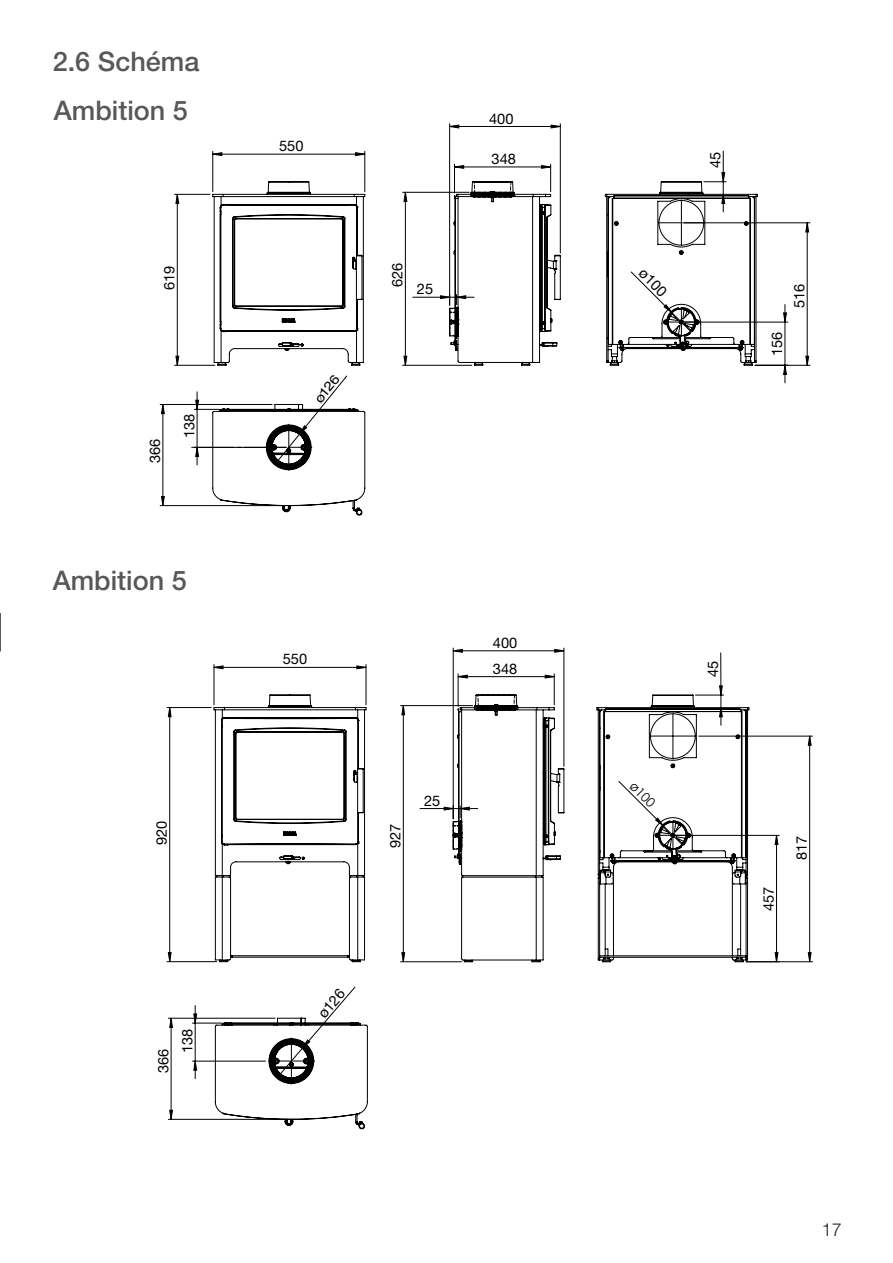
<style>
.page{position:relative;width:893px;height:1263px;background:#fff}
.page>*{position:absolute;margin:0;border:0;box-sizing:border-box;transform-origin:0 0}
.t1{font:500 27px "Helvetica Neue LT Pro";color:#57585a}
.t2{font:300 18px "Helvetica Neue LT Pro";color:#231f20}
.t3{font:14.7px "Helvetica Neue LT Pro";color:#000}
.t4{font:expanded 12.9px "Helvetica Neue LT Pro";color:#000}
.t5{font:12.9px "Century Gothic";color:#000}
</style>
<div class="page">
<hr style="left:0;top:613px;width:1px;height:38px;background:#231f20">
<hr style="left:449px;top:124px;width:1px;height:181px;background:#000">
<hr style="left:560px;top:124px;width:1px;height:129px;background:#000">
<hr style="left:175px;top:365px;width:40px;height:1px;background:#000">
<hr style="left:175px;top:194px;width:35px;height:1px;background:#000">
<hr style="left:755px;top:365px;width:55px;height:1px;background:#000">
<hr style="left:684px;top:223px;width:126px;height:1px;background:#000">
<hr style="left:723px;top:151px;width:1px;height:31px;background:#000">
<hr style="left:160px;top:404px;width:112px;height:1px;background:#000">
<hr style="left:160px;top:505px;width:126px;height:1px;background:#000">
<svg style="left:176px;top:173px;width:633px;height:201px"></svg>
<svg style="left:212px;top:125px;width:349px;height:241px"></svg>
<svg style="left:605px;top:181px;width:153px;height:185px"></svg>
<svg style="left:161px;top:375px;width:205px;height:140px"></svg>
<hr style="left:564px;top:648px;width:1px;height:118px;background:#000">
<hr style="left:453px;top:648px;width:1px;height:171px;background:#000">
<hr style="left:720px;top:653px;width:1px;height:42px;background:#000">
<hr style="left:167px;top:961px;width:50px;height:1px;background:#000">
<hr style="left:167px;top:707px;width:44px;height:1px;background:#000">
<hr style="left:192px;top:1023px;width:30px;height:1px;background:#000">
<hr style="left:192px;top:1061px;width:73px;height:1px;background:#000">
<hr style="left:168px;top:1018px;width:107px;height:1px;background:#000">
<hr style="left:168px;top:1119px;width:121px;height:1px;background:#000">
<svg style="left:168px;top:707px;width:4px;height:255px"></svg>
<svg style="left:169px;top:1005px;width:28px;height:115px"></svg>
<svg style="left:213px;top:649px;width:352px;height:313px"></svg>
<svg style="left:596px;top:685px;width:216px;height:277px"></svg>
<svg style="left:214px;top:986px;width:154px;height:143px"></svg>
<h1 class="t1" style="left:53px;top:46px;width:148px">2.6 Schéma</h1>
<h1 class="t1" style="left:54px;top:95px;width:136px">Ambition 5</h1>
<p class="t3" style="left:279px;top:138px;width:26px">550</p>
<p class="t3" style="left:161px;top:290px;width:26px;rotate:-90deg">619</p>
<p class="t3" style="left:389px;top:287px;width:26px;rotate:-90deg">626</p>
<p class="t3" style="left:417px;top:281px;width:18px">25</p>
<p class="t3" style="left:146px;top:463px;width:26px;rotate:-90deg">366</p>
<p class="t3" style="left:181px;top:438px;width:26px;rotate:-90deg">138</p>
<p class="t4" style="left:311px;top:396px;width:33px;rotate:-51deg">ø126</p>
<h1 class="t1" style="left:53px;top:565px;width:136px">Ambition 5</h1>
<p class="t3" style="left:283px;top:651px;width:26px">550</p>
<p class="t3" style="left:153px;top:845px;width:26px;rotate:-90deg">920</p>
<p class="t3" style="left:387px;top:848px;width:26px;rotate:-90deg">927</p>
<p class="t3" style="left:424px;top:792px;width:18px">25</p>
<p class="t3" style="left:489px;top:110px;width:26px">400</p>
<p class="t3" style="left:492px;top:150px;width:26px">348</p>
<p class="t3" style="left:493px;top:634px;width:26px">400</p>
<p class="t3" style="left:493px;top:660px;width:26px">348</p>
<p class="t3" style="left:155px;top:1073px;width:26px;rotate:-90deg">366</p>
<p class="t3" style="left:179px;top:1053px;width:26px;rotate:-90deg">138</p>
<p class="t3" style="left:314px;top:1010px;width:34px;rotate:-49deg">ø126</p>
<p class="t3" style="left:647px;top:265px;width:34px;rotate:45deg">ø100</p>
<p class="t3" style="left:707px;top:168px;width:18px;rotate:-90deg">45</p>
<p class="t3" style="left:768px;top:356px;width:26px;rotate:-90deg">156</p>
<p class="t3" style="left:791px;top:308px;width:26px;rotate:-90deg">516</p>
<p class="t5" style="left:637px;top:778px;width:31px;rotate:45deg">¯100</p>
<p class="t3" style="left:704px;top:677px;width:18px;rotate:-90deg">45</p>
<p class="t3" style="left:760px;top:911px;width:26px;rotate:-90deg">457</p>
<p class="t3" style="left:793px;top:860px;width:26px;rotate:-90deg">817</p>
<p class="t2" style="left:822px;top:1219px;width:22px">17</p>
</div>
